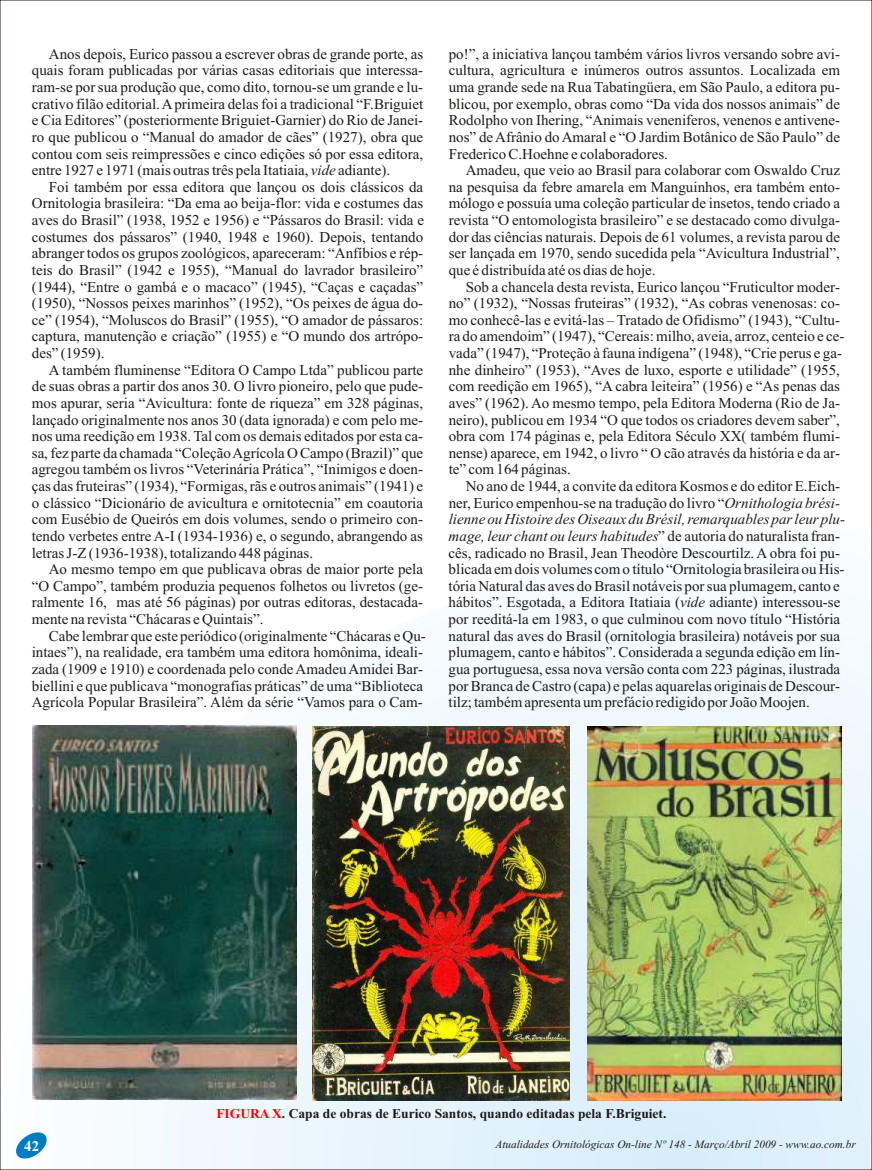
<style>
.page{position:relative;width:872px;height:1170px;background:#fff}
.page>*{position:absolute;margin:0;border:0;box-sizing:border-box;transform-origin:0 0}
.t1{font:15px "Times New Roman";color:#1f1a17}
.t2{font:italic 15px "Times New Roman";color:#1f1a17}
.t3{font:700 15px "Times New Roman";color:#fff}
.t4{font:700 13.5px "Times New Roman";color:#1f1a17}
.t5{font:italic 11.25px "Times New Roman";color:#1f1a17}
.s1{font-style:italic}
.s2{font-style:normal}
.s3{color:#f00}
</style>
<div class="page">
<svg style="left:32px;top:621px;width:838px;height:546px"></svg>
<svg style="left:16px;top:1130px;width:33px;height:29px"></svg>
<img style="left:32px;top:725px;width:264px;height:374px">
<img style="left:313px;top:727px;width:257px;height:373px">
<img style="left:587px;top:727px;width:254px;height:373px">
<p class="t1" style="left:49px;top:48px;width:376px">Anos depois, Eurico passou a escrever obras de grande porte, as</p>
<p class="t1" style="left:449px;top:48px;width:393px">po!”, a iniciativa lançou também vários livros versando sobre avi-</p>
<p class="t1" style="left:32px;top:65px;width:393px">quais foram publicadas por várias casas editoriais que interessa-</p>
<p class="t1" style="left:449px;top:65px;width:393px">cultura, agricultura e inúmeros outros assuntos. Localizada em</p>
<p class="t1" style="left:32px;top:82px;width:393px">ram-se por sua produção que, como dito, tornou-se um grande e lu-</p>
<p class="t1" style="left:449px;top:82px;width:393px">uma grande sede na Rua Tabatingüera, em São Paulo, a editora pu-</p>
<p class="t1" style="left:32px;top:98px;width:393px">crativo filão editorial. Aprimeira delas foi a tradicional “F.Briguiet</p>
<p class="t1" style="left:449px;top:98px;width:393px">blicou, por exemplo, obras como “Da vida dos nossos animais” de</p>
<p class="t1" style="left:32px;top:115px;width:393px">e Cia Editores” (posteriormente Briguiet-Garnier) do Rio de Janei-</p>
<p class="t1" style="left:449px;top:115px;width:393px">Rodolpho von Ihering, “Animais veneniferos, venenos e antivene-</p>
<p class="t1" style="left:32px;top:131px;width:393px">ro que publicou o “Manual do amador de cães” (1927), obra que</p>
<p class="t1" style="left:449px;top:131px;width:393px">nos” de Afrânio do Amaral e “O Jardim Botânico de São Paulo” de</p>
<p class="t1" style="left:32px;top:148px;width:393px">contou com seis reimpressões e cinco edições só por essa editora,</p>
<p class="t1" style="left:449px;top:148px;width:221px">Frederico C.Hoehne e colaboradores.</p>
<p class="t1" style="left:32px;top:165px;width:360px">entre 1927 e 1971 (mais outras três pela Itatiaia, <span class="s1">vide</span> adiante).</p>
<p class="t1" style="left:466px;top:165px;width:376px">Amadeu, que veio ao Brasil para colaborar com Oswaldo Cruz</p>
<p class="t1" style="left:49px;top:181px;width:376px">Foi também por essa editora que lançou os dois clássicos da</p>
<p class="t1" style="left:449px;top:181px;width:393px">na pesquisa da febre amarela em Manguinhos, era também ento-</p>
<p class="t1" style="left:32px;top:198px;width:393px">Ornitologia brasileira: “Da ema ao beija-flor: vida e costumes das</p>
<p class="t1" style="left:449px;top:198px;width:393px">mólogo e possuía uma coleção particular de insetos, tendo criado a</p>
<p class="t1" style="left:32px;top:215px;width:394px">aves do Brasil” (1938, 1952 e 1956) e “Pássaros do Brasil: vida e</p>
<p class="t1" style="left:449px;top:215px;width:393px">revista “O entomologista brasileiro” e se destacado como divulga-</p>
<p class="t1" style="left:32px;top:231px;width:393px">costumes dos pássaros” (1940, 1948 e 1960). Depois, tentando</p>
<p class="t1" style="left:449px;top:231px;width:393px">dor das ciências naturais. Depois de 61 volumes, a revista parou de</p>
<p class="t1" style="left:32px;top:248px;width:393px">abranger todos os grupos zoológicos, apareceram: “Anfíbios e rép-</p>
<p class="t1" style="left:449px;top:248px;width:393px">ser lançada em 1970, sendo sucedida pela “Avicultura Industrial”,</p>
<p class="t1" style="left:32px;top:264px;width:393px">teis do Brasil” (1942 e 1955), “Manual do lavrador brasileiro”</p>
<p class="t1" style="left:449px;top:264px;width:208px">que é distribuída até os dias de hoje.</p>
<p class="t1" style="left:32px;top:281px;width:393px">(1944), “Entre o gambá e o macaco” (1945), “Caças e caçadas”</p>
<p class="t1" style="left:466px;top:281px;width:376px">Sob a chancela desta revista, Eurico lançou “Fruticultor moder-</p>
<p class="t1" style="left:32px;top:298px;width:393px">(1950), “Nossos peixes marinhos” (1952), “Os peixes de água do-</p>
<p class="t1" style="left:449px;top:298px;width:393px">no” (1932), “Nossas fruteiras” (1932), “As cobras venenosas: co-</p>
<p class="t1" style="left:32px;top:314px;width:393px">ce” (1954), “Moluscos do Brasil” (1955), “O amador de pássaros:</p>
<p class="t1" style="left:449px;top:314px;width:393px">mo conhecê-las e evitá-las – Tratado de Ofidismo” (1943), “Cultu-</p>
<p class="t1" style="left:32px;top:331px;width:393px">captura, manutenção e criação” (1955) e “O mundo dos artrópo-</p>
<p class="t1" style="left:449px;top:331px;width:397px">ra do amendoim” (1947), “Cereais: milho, aveia, arroz, centeio e ce-</p>
<p class="t1" style="left:32px;top:347px;width:74px">des” (1959).</p>
<p class="t1" style="left:449px;top:347px;width:395px">vada” (1947), “Proteção à fauna indígena” (1948), “Crie perus e ga-</p>
<p class="t1" style="left:49px;top:364px;width:376px">A também fluminense “Editora O Campo Ltda” publicou parte</p>
<p class="t1" style="left:449px;top:364px;width:393px">nhe dinheiro” (1953), “Aves de luxo, esporte e utilidade” (1955,</p>
<p class="t1" style="left:32px;top:381px;width:393px">de suas obras a partir dos anos 30. O livro pioneiro, pelo que pude-</p>
<p class="t1" style="left:449px;top:381px;width:393px">com reedição em 1965), “A cabra leiteira” (1956) e “As penas das</p>
<p class="t1" style="left:32px;top:397px;width:393px">mos apurar, seria “Avicultura: fonte de riqueza” em 328 páginas,</p>
<p class="t1" style="left:449px;top:397px;width:393px">aves” (1962). Ao mesmo tempo, pela Editora Moderna (Rio de Ja-</p>
<p class="t1" style="left:32px;top:414px;width:393px">lançado originalmente nos anos 30 (data ignorada) e com pelo me-</p>
<p class="t1" style="left:449px;top:414px;width:393px">neiro), publicou em 1934 “O que todos os criadores devem saber”,</p>
<p class="t1" style="left:32px;top:431px;width:393px">nos uma reedição em 1938. Tal com os demais editados por esta ca-</p>
<p class="t1" style="left:449px;top:431px;width:393px">obra com 174 páginas e, pela Editora Século XX( também flumi-</p>
<p class="t1" style="left:32px;top:447px;width:393px">sa, fez parte da chamada “Coleção Agrícola O Campo (Brazil)” que</p>
<p class="t1" style="left:449px;top:447px;width:393px">nense) aparece, em 1942, o livro “ O cão através da história e da ar-</p>
<p class="t1" style="left:32px;top:464px;width:393px">agregou também os livros “Veterinária Prática”, “Inimigos e doen-</p>
<p class="t1" style="left:449px;top:464px;width:124px">te” com 164 páginas.</p>
<p class="t1" style="left:32px;top:480px;width:393px">ças das fruteiras” (1934), “Formigas, rãs e outros animais” (1941) e</p>
<p class="t1" style="left:466px;top:480px;width:376px">No ano de 1944, a convite da editora Kosmos e do editor E.Eich-</p>
<p class="t1" style="left:32px;top:497px;width:393px">o clássico “Dicionário de avicultura e ornitotecnia” em coautoria</p>
<p class="t1" style="left:448px;top:497px;width:393px">ner, Eurico empenhou-se na tradução do livro “<span class="s1">Ornithologia brési-</span></p>
<p class="t1" style="left:32px;top:514px;width:393px">com Eusébio de Queirós em dois volumes, sendo o primeiro con-</p>
<p class="t2" style="left:448px;top:514px;width:398px">lienne ou Histoire des Oiseaux du Brésil, remarquables par leur plu-</p>
<p class="t1" style="left:32px;top:530px;width:393px">tendo verbetes entre A-I (1934-1936) e, o segundo, abrangendo as</p>
<p class="t2" style="left:448px;top:530px;width:393px">mage, leur chant ou leurs habitudes<span class="s2">” de autoria do naturalista fran-</span></p>
<p class="t1" style="left:32px;top:547px;width:283px">letras J-Z (1936-1938), totalizando 448 páginas.</p>
<p class="t1" style="left:448px;top:547px;width:393px">cês, radicado no Brasil, Jean Theodòre Descourtilz. A obra foi pu-</p>
<p class="t1" style="left:49px;top:563px;width:376px">Ao mesmo tempo em que publicava obras de maior porte pela</p>
<p class="t1" style="left:448px;top:563px;width:397px">blicada em dois volumes com o título “Ornitologia brasileira ou His-</p>
<p class="t1" style="left:32px;top:580px;width:393px">“O Campo”, também produzia pequenos folhetos ou livretos (ge-</p>
<p class="t1" style="left:448px;top:580px;width:393px">tória Natural das aves do Brasil notáveis por sua plumagem, canto e</p>
<p class="t1" style="left:32px;top:597px;width:393px">ralmente 16, mas até 56 páginas) por outras editoras, destacada-</p>
<p class="t1" style="left:448px;top:597px;width:393px">hábitos”. Esgotada, a Editora Itatiaia (<span class="s1">vide</span> adiante) interessou-se</p>
<p class="t1" style="left:32px;top:613px;width:233px">mente na revista “Chácaras e Quintais”.</p>
<p class="t1" style="left:448px;top:613px;width:393px">por reeditá-la em 1983, o que culminou com novo título “História</p>
<p class="t1" style="left:49px;top:630px;width:378px">Cabe lembrar que este periódico (originalmente “Chácaras e Qu-</p>
<p class="t1" style="left:448px;top:630px;width:393px">natural das aves do Brasil (ornitologia brasileira) notáveis por sua</p>
<p class="t1" style="left:32px;top:646px;width:393px">intaes”), na realidade, era também uma editora homônima, ideali-</p>
<p class="t1" style="left:448px;top:646px;width:393px">plumagem, canto e hábitos”. Considerada a segunda edição em lín-</p>
<p class="t1" style="left:32px;top:663px;width:393px">zada (1909 e 1910) e coordenada pelo conde Amadeu Amidei Bar-</p>
<p class="t1" style="left:448px;top:663px;width:393px">gua portuguesa, essa nova versão conta com 223 páginas, ilustrada</p>
<p class="t1" style="left:32px;top:680px;width:393px">biellini e que publicava “monografias práticas” de uma “Biblioteca</p>
<p class="t1" style="left:448px;top:680px;width:393px">por Branca de Castro (capa) e pelas aquarelas originais de Descour-</p>
<p class="t1" style="left:32px;top:696px;width:393px">Agrícola Popular Brasileira”. Além da série “Vamos para o Cam-</p>
<p class="t1" style="left:448px;top:696px;width:363px">tilz; também apresenta um prefácio redigido por João Moojen.</p>
<p class="t4" style="left:216px;top:1108px;width:451px"><span class="s3">FIGURA X</span>. Capa de obras de Eurico Santos, quando editadas pela F.Briguiet.</p>
<p class="t3" style="left:24px;top:1140px;width:16px">42</p>
<p class="t5" style="left:495px;top:1140px;width:362px">Atualidades Ornitológicas On-line Nº 148 - Março/Abril 2009 - www.ao.com.br</p>
</div>
